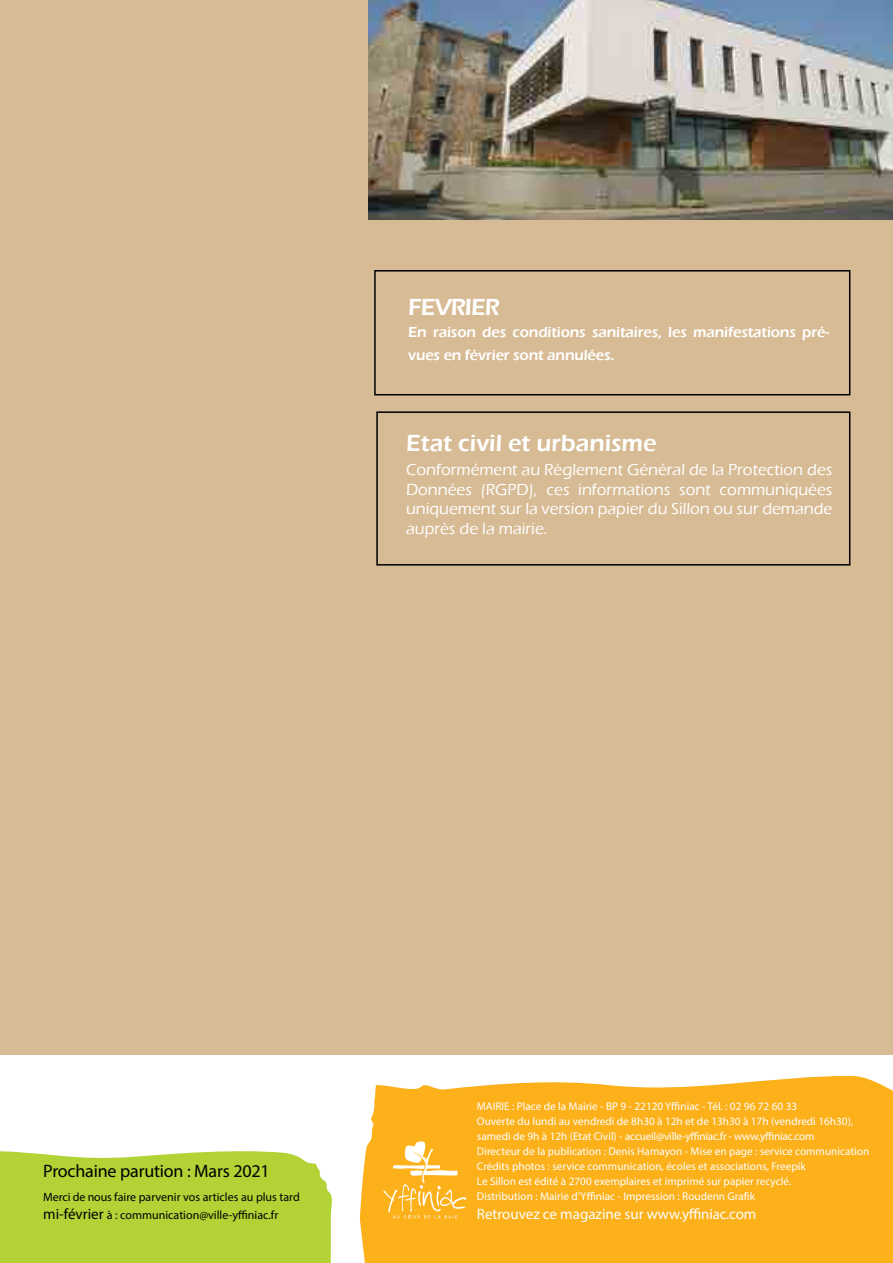
<style>
.page{position:relative;width:893px;height:1263px;background:#fff}
.page>*{position:absolute;margin:0;border:0;box-sizing:border-box;transform-origin:0 0}
.t1{font:600 24px "Eras ITC";color:#fff}
.t2{font:600 24px "Eras ITC";letter-spacing:-.04em;color:#fff}
.t3{font:18px "Myriad Pro";letter-spacing:-.01em;color:#000}
.t4{font:500 16.5px/19.5px "Eras ITC";color:#fff;text-align:justify}
.t5{font:600 15px/22.5px "Eras ITC";letter-spacing:-.01em;color:#fff}
.t6{font:15px "Myriad Pro";color:#fff}
.t7{font:12px/18px "Myriad Pro";color:#000}
.t8{font:11.25px/15px "Myriad Pro";color:#fff}
.s1{font-size:15px}
</style>
<div class="page">
<div style="left:0;top:0;width:893px;height:1054px;background:#d7bb95"></div>
<div style="left:0;top:1151px;width:332px;height:112px;background:#b3d235"></div>
<div style="left:360px;top:1076px;width:533px;height:187px;background:#fcb01a"></div>
<svg style="left:383px;top:1141px;width:83px;height:77px;background:#fcbe43"></svg>
<img style="left:369px;top:0;width:524px;height:219px">
<div style="left:376px;top:411px;width:474px;height:155px;border:2px solid #000"></div>
<div style="left:374px;top:270px;width:476px;height:125px;border:2px solid #000"></div>
<h1 class="t2" style="left:408px;top:293px;width:93px">FEVRIER</h1>
<h3 class="t5" style="left:408px;top:321px;width:422px">En raison des conditions sanitaires, les manifestations pré&shy;vues en février sont annulées.</h3>
<h1 class="t1" style="left:406px;top:430px;width:252px">Etat civil et urbanisme</h1>
<h3 class="t4" style="left:406px;top:460px;width:428px">Conformément au Règlement Général de la Protection des Données (RGPD), ces informations sont communiquées uniquement sur la version papier du Sillon ou sur demande auprès de la mairie.</h3>
<h2 class="t3" style="left:43px;top:1160px;width:228px">Prochaine parution : Mars 2021</h2>
<p class="t7" style="left:43px;top:1187px;width:258px">Merci de nous faire parvenir vos articles au plus tard <span class="s1">mi-février</span> à : communication@ville-yffiniac.fr</p>
<p class="t8" style="left:477px;top:1098px;width:394px;text-indent:35px">: Place de la Mairie - BP 9 - 22120 Yffiniac - Tél. : 02 96 72 60 33<br>Ouverte du lundi au vendredi de 8h30 à 12h et de 13h30 à 17h (vendredi 16h30), samedi de 9h à 12h (Etat Civil) - accueil@ville-yffiniac.fr - www.yffiniac.com<br>Directeur de la publication : Denis Hamayon - Mise en page : service communication Crédits photos : service communication, écoles et associations, Freepik<br>Le Sillon est édité à 2700 exemplaires et imprimé sur papier recyclé.<br>Distribution : Mairie d’Yffiniac - I mpression : Roudenn Grafik</p>
<h3 class="t6" style="left:477px;top:1205px;width:281px">Retrouvez ce magazine sur www.yffiniac.com</h3>
<p class="t8" style="left:477px;top:1098px;width:7px">MAIRIE</p>
</div>
